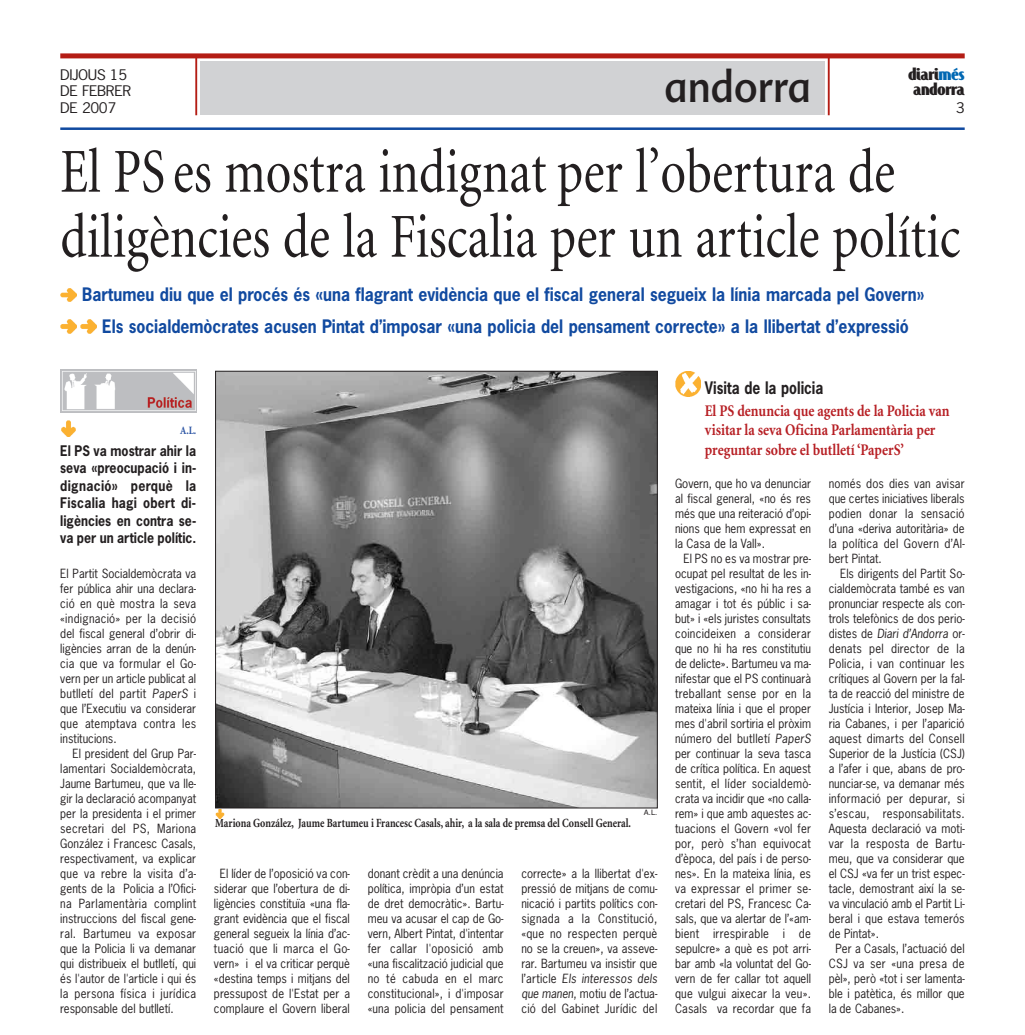
<style>
.page{position:relative;width:1025px;height:1035px;background:#fff}
.page>*{position:absolute;margin:0;border:0;box-sizing:border-box;transform-origin:0 0}
.t1{font:62.5px/65px "Minion";color:#231f20;scale:.8 1}
.t2{font:43.75px "Advert";color:#231f20;scale:.9 1}
.t3{font:700 18.75px "Jandoni";letter-spacing:-.02em;color:#231f20;scale:1.12 1}
.t4{font:700 17.5px/31.9px "News Gothic";color:#114aa0;text-align:center;scale:.9 1}
.t5{font:700 16.25px/19.5px "Minion";color:#b71f24;scale:.85 1}
.t6{font:700 16.25px "News Gothic";color:#231f20;scale:.85 1}
.t7{font:700 13.75px/17.5px "News Gothic";color:#231f20;text-align:justify;scale:.9 1}
.t8{font:13.75px/16.5px "News Gothic";letter-spacing:-.03em;color:#231f20;scale:1.12 1}
.t9{font:700 12.5px "Minion";color:#231f20;scale:.8 1}
.t10{font:11.88px/15px "News Gothic";color:#231f20;text-align:justify;scale:.95 1}
.t11{font:11.88px "News Gothic";letter-spacing:.025em;color:#231f20;scale:.95 1}
.t12{font:italic 11.88px "News Gothic";color:#231f20;scale:.95 1}
.t13{font:11.88px "News Gothic";letter-spacing:.02em;color:#231f20;scale:.95 1}
.t14{font:700 11.25px "Minion";color:#2b54a4;scale:.85 1}
.t15{font:7.5px "Helvetica";color:#231f20}
.s1{color:#0168b3}
.s2{font-style:italic}
.s3{font-style:normal}
</style>
<div class="page">
<hr style="left:827px;top:56px;width:2px;height:59px;background:#b41d15">
<div style="left:60px;top:53px;width:904px;height:5px;background:#b41d15"></div>
<hr style="left:195px;top:56px;width:2px;height:59px;background:#b41d15">
<div style="left:201px;top:62px;width:623px;height:53px;background:#d1d2d4"></div>
<img style="left:60px;top:370px;width:136px;height:42px">
<hr style="left:60px;top:127px;width:904px;height:3px;background:#114aa0">
<img style="left:60px;top:288px;width:16px;height:14px">
<img style="left:61px;top:421px;width:15px;height:16px">
<img style="left:60px;top:319px;width:16px;height:15px">
<img style="left:80px;top:319px;width:16px;height:15px">
<img style="left:217px;top:373px;width:438px;height:433px">
<svg style="left:215px;top:809px;width:9px;height:9px"></svg>
<img style="left:675px;top:371px;width:24px;height:25px">
<p class="t8" style="left:60px;top:67px;width:65px">DIJOUS 15<br>DE FEBRER<br>DE 2007</p>
<h2 class="t2" style="left:664px;top:61px;width:164px">andorra</h2>
<h3 class="t3" style="left:907px;top:62px;width:52px">diari<span class="s1">més</span></h3>
<h3 class="t3" style="left:912px;top:77px;width:47px">andorra</h3>
<p class="t8" style="left:955px;top:100px;width:9px">3</p>
<h1 class="t1" style="left:60px;top:144px;width:1126px">El PS es mostra indignat per l’obertura de diligències de la Fiscalia per un article polític</h1>
<h3 class="t4" style="left:82px;top:279px;width:937px">Bartumeu diu que el procés és «una flagrant evidència que el fiscal general segueix la línia marcada pel Govern»<br>Els socialdemòcrates acusen Pintat d’imposar «una policia del pensament correcte» a la llibertat d’expressió</h3>
<p class="t14" style="left:180px;top:426px;width:20px">A.L.</p>
<p class="t7" style="left:60px;top:442px;width:152px">El PS va mostrar ahir la seva «preocupació i in&shy;dignació» perquè la Fiscalia hagi obert di&shy;ligències en contra se&shy;va per un article polític.</p>
<p class="t10" style="left:60px;top:567px;width:145px">El Partit Socialdemòcrata va fer pública ahir una declara&shy;ció en què mostra la seva «indignació» per la decisió del fiscal general d’obrir di&shy;ligències arran de la denún&shy;cia que va formular el Go&shy;vern per un article publicat al butlletí del partit <span class="s2">PaperS</span> i que l’Executiu va considerar que atemptava contra les institucions.</p>
<p class="t10" style="left:60px;top:747px;width:144px;text-indent:12px">El president del Grup Par&shy;lamentari Socialdemòcrata, Jaume Bartumeu, que va lle&shy;gir la declaració acompanyat per la presidenta i el primer secretari del PS, Mariona González i Francesc Casals, respectivament, va explicar que va rebre la visita d’a&shy;gents de la Policia a l’Ofici&shy;na Parlamentària complint instruccions del fiscal gene&shy;ral. Bartumeu va exposar que la Policia li va demanar qui distribueix el butlletí, qui és l'autor de l'article i qui és la persona física i jurídica responsable del butlletí.</p>
<p class="t9" style="left:215px;top:818px;width:521px">Mariona González, Jaume Bartumeu i Francesc Casals, ahir, a la sala de premsa del Consell General.</p>
<p class="t15" style="left:643px;top:810px;width:15px">A.L.</p>
<p class="t10" style="left:214px;top:867px;width:145px;text-align:center">El líder de l’oposició va con&shy;siderar que l’obertura de di&shy;ligències constituïa «una fla&shy;grant evidència que el fiscal general segueix la línia d’ac&shy;tuació que li marca el Go&shy;vern» i el va criticar perquè «destina temps i mitjans del pressupost de l'Estat per a complaure el Govern liberal</p>
<p class="t10" style="left:367px;top:867px;width:145px">donant crèdit a una denúncia política, impròpia d’un estat de dret democràtic». Bartu&shy;meu va acusar el cap de Go&shy;vern, Albert Pintat, d'intentar fer callar l'oposició amb «una fiscalització judicial que no té cabuda en el marc constitucional», i d'imposar «una policia del pensament</p>
<p class="t10" style="left:521px;top:867px;width:145px">correcte» a la llibertat d'ex&shy;pressió de mitjans de comu&shy;nicació i partits polítics con&shy;signada a la Constitució, «que no respecten perquè no se la creuen», va asseve&shy;rar. Bartumeu va insistir que l’article <span class="s2">Els interessos dels que manen</span>, motiu de l’actua&shy;ció del Gabinet Jurídic del</p>
<h3 class="t6" style="left:704px;top:379px;width:141px">Visita de la policia</h3>
<h3 class="t5" style="left:704px;top:402px;width:289px">El PS denuncia que agents de la Policia van visitar la seva Oficina Parlamentària per preguntar sobre el butlletí ‘PaperS’</h3>
<p class="t10" style="left:674px;top:477px;width:145px">Govern, que ho va denunciar al fiscal general, «no és res més que una reiteració d’opi&shy;nions que hem expressat en la Casa de la Vall».</p>
<p class="t10" style="left:674px;top:552px;width:145px;text-indent:8px">El PS no es va mostrar pre&shy;ocupat pel resultat de les in&shy;vestigacions, «no hi ha res a amagar i tot és públic i sa&shy;but» i «els juristes consultats coincideixen a considerar que no hi ha res constitutiu de delicte». Bartumeu va ma&shy;nifestar que el PS continuarà treballant sense por en la mateixa línia i que el proper mes d'abril sortiria el pròxim número del butlletí <span class="s2">PaperS </span>per continuar la seva tasca de crítica política. En aquest sentit, el líder socialdemò&shy;crata va incidir que «no calla&shy;rem» i que amb aquestes ac&shy;tuacions el Govern «vol fer por, però s’han equivocat d’època, del país i de perso&shy;nes». En la mateixa línia, es va expressar el primer se&shy;cretari del PS, Francesc Ca&shy;sals, que va alertar de l’«am&shy;bient irrespirable i de sepulcre» a què es pot arri&shy;bar amb «la voluntat del Go&shy;vern de fer callar tot aquell que vulgui aixecar la veu».<br>Casals va recordar que fa</p>
<p class="t10" style="left:828px;top:477px;width:144px">només dos dies van avisar que certes iniciatives liberals podien donar la sensació d’una «deriva autoritària» de la política del Govern d’Al&shy;bert Pintat.</p>
<p class="t10" style="left:839px;top:567px;width:133px">Els dirigents del Partit So-</p>
<p class="t10" style="left:828px;top:582px;width:144px">cialdemòcrata també es van</p>
<p class="t10" style="left:828px;top:597px;width:145px">pronunciar respecte als con-</p>
<p class="t10" style="left:828px;top:612px;width:144px">trols telefònics de dos perio-</p>
<p class="t12" style="left:828px;top:627px;width:144px"><span class="s3">distes de</span> Diari d’Andorra <span class="s3">or-</span></p>
<p class="t11" style="left:828px;top:642px;width:144px">denats pel director de la</p>
<p class="t11" style="left:828px;top:657px;width:144px">Policia, i van continuar les</p>
<p class="t10" style="left:828px;top:672px;width:144px">crítiques al Govern per la fal-</p>
<p class="t10" style="left:828px;top:687px;width:144px">ta de reacció del ministre de</p>
<p class="t10" style="left:828px;top:702px;width:144px">Justícia i Interior, Josep Ma-</p>
<p class="t10" style="left:828px;top:717px;width:144px">ria Cabanes, i per l’aparició</p>
<p class="t13" style="left:828px;top:732px;width:144px">aquest dimarts del Consell</p>
<p class="t10" style="left:828px;top:747px;width:144px">Superior de la Justícia (CSJ)</p>
<p class="t10" style="left:828px;top:762px;width:145px">a l’afer i que, abans de pro-</p>
<p class="t10" style="left:828px;top:777px;width:144px">nunciar-se, va demanar més</p>
<p class="t11" style="left:828px;top:792px;width:144px">informació per depurar, si</p>
<p class="t11" style="left:828px;top:807px;width:144px">s’escau, responsabilitats.</p>
<p class="t10" style="left:828px;top:822px;width:144px">Aquesta declaració va moti-</p>
<p class="t11" style="left:828px;top:837px;width:144px">var la resposta de Bartu-</p>
<p class="t10" style="left:828px;top:852px;width:144px">meu, que va considerar que</p>
<p class="t10" style="left:828px;top:867px;width:144px">el CSJ «va fer un trist espec-</p>
<p class="t10" style="left:828px;top:882px;width:144px">tacle, demostrant així la se-</p>
<p class="t10" style="left:828px;top:897px;width:145px">va vinculació amb el Partit Li-</p>
<p class="t10" style="left:828px;top:912px;width:144px">beral i que estava temerós</p>
<p class="t10" style="left:828px;top:927px;width:54px">de Pintat».</p>
<p class="t10" style="left:835px;top:942px;width:137px">Per a Casals, l’actuació del</p>
<p class="t11" style="left:828px;top:957px;width:144px">CSJ va ser «una presa de</p>
<p class="t10" style="left:828px;top:972px;width:144px">pèl», però «tot i ser lamenta-</p>
<p class="t10" style="left:828px;top:987px;width:144px">ble i patètica, és millor que</p>
<p class="t10" style="left:828px;top:1002px;width:81px">la de Cabanes».</p>
</div>
